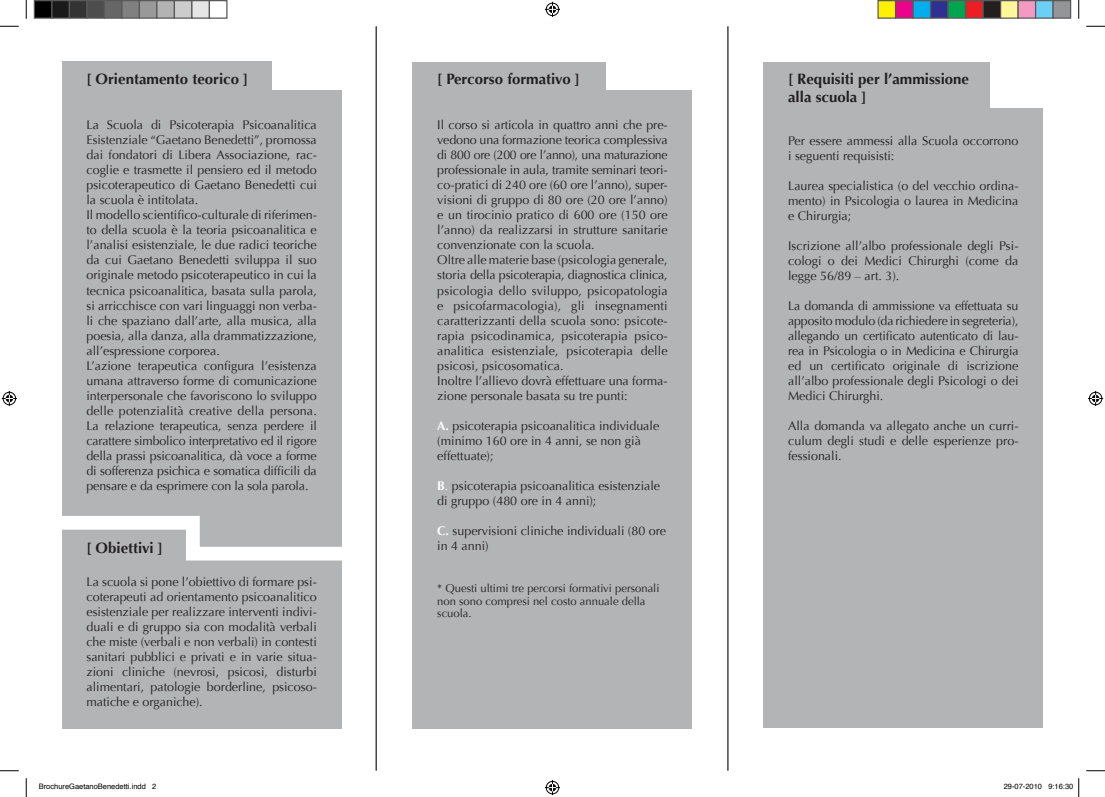
<style>
.page{position:relative;width:1105px;height:797px;background:#fff}
.page>*{position:absolute;margin:0;border:0;box-sizing:border-box;transform-origin:0 0}
.t1{font:700 15px/18px "Optima";color:#231f20}
.t2{font:12.5px/15px "Optima";color:#231f20;text-align:justify}
.t3{font:11.25px/12.5px "Optima";color:#231f20}
.t4{font:7.5px "Helvetica";color:#000}
.s1{font-weight:700;color:#fff}
.s2{color:#fff}
</style>
<div class="page">
<div style="left:62px;top:90px;width:280px;height:638px;background:#b3b4b6"></div>
<div style="left:62px;top:62px;width:209px;height:48px;background:#b3b4b6"></div>
<div style="left:412px;top:90px;width:280px;height:638px;background:#b3b4b6"></div>
<div style="left:763px;top:109px;width:280px;height:619px;background:#b3b4b6"></div>
<div style="left:412px;top:62px;width:194px;height:65px;background:#b3b4b6"></div>
<div style="left:763px;top:62px;width:227px;height:63px;background:#b3b4b6"></div>
<hr style="left:727px;top:26px;width:1px;height:744px;background:#231f20">
<hr style="left:376px;top:26px;width:1px;height:744px;background:#231f20">
<svg style="left:62px;top:516px;width:280px;height:45px"></svg>
<svg style="left:0;top:25px;width:19px;height:2px"></svg>
<svg style="left:1086px;top:25px;width:19px;height:2px"></svg>
<svg style="left:0;top:770px;width:19px;height:1px"></svg>
<svg style="left:1086px;top:770px;width:19px;height:1px"></svg>
<svg style="left:25px;top:0;width:2px;height:19px"></svg>
<svg style="left:25px;top:778px;width:2px;height:19px"></svg>
<svg style="left:1078px;top:0;width:1px;height:19px"></svg>
<svg style="left:545px;top:2px;width:15px;height:15px"></svg>
<svg style="left:545px;top:780px;width:15px;height:15px"></svg>
<svg style="left:2px;top:391px;width:15px;height:15px"></svg>
<svg style="left:1088px;top:391px;width:15px;height:15px"></svg>
<div style="left:34px;top:1px;width:18px;height:17px;background:#000"></div>
<div style="left:34px;top:0;width:18px;height:19px;border:1px solid #595959"></div>
<div style="left:52px;top:1px;width:17px;height:17px;background:#1a1a1a"></div>
<div style="left:51px;top:0;width:19px;height:19px;border:1px solid #595959"></div>
<div style="left:69px;top:1px;width:18px;height:17px;background:#333"></div>
<div style="left:69px;top:0;width:19px;height:19px;border:1px solid #595959"></div>
<div style="left:87px;top:1px;width:17px;height:17px;background:#4d4d4d"></div>
<div style="left:86px;top:0;width:19px;height:19px;border:1px solid #595959"></div>
<div style="left:104px;top:1px;width:18px;height:17px;background:#666"></div>
<div style="left:104px;top:0;width:18px;height:19px;border:1px solid #595959"></div>
<div style="left:122px;top:1px;width:17px;height:17px;background:#808080"></div>
<div style="left:121px;top:0;width:19px;height:19px;border:1px solid #595959"></div>
<div style="left:139px;top:1px;width:18px;height:17px;background:#999"></div>
<div style="left:139px;top:0;width:19px;height:19px;border:1px solid #595959"></div>
<div style="left:157px;top:1px;width:17px;height:17px;background:#b3b3b3"></div>
<div style="left:156px;top:0;width:19px;height:19px;border:1px solid #595959"></div>
<div style="left:174px;top:1px;width:18px;height:17px;background:#ccc"></div>
<div style="left:174px;top:0;width:18px;height:19px;border:1px solid #595959"></div>
<div style="left:192px;top:1px;width:17px;height:17px;background:#e6e6e6"></div>
<div style="left:191px;top:0;width:19px;height:19px;border:1px solid #595959"></div>
<div style="left:209px;top:0;width:19px;height:19px;border:1px solid #595959"></div>
<div style="left:878px;top:1px;width:17px;height:17px;background:#fff101"></div>
<div style="left:877px;top:0;width:19px;height:19px;border:1px solid #595959"></div>
<div style="left:895px;top:1px;width:18px;height:17px;background:#ed028c"></div>
<div style="left:895px;top:0;width:19px;height:19px;border:1px solid #595959"></div>
<div style="left:913px;top:1px;width:17px;height:17px;background:#00aeef"></div>
<div style="left:912px;top:0;width:19px;height:19px;border:1px solid #595959"></div>
<div style="left:930px;top:1px;width:18px;height:17px;background:#2e3092"></div>
<div style="left:930px;top:0;width:19px;height:19px;border:1px solid #595959"></div>
<div style="left:948px;top:1px;width:17px;height:17px;background:#00a54f"></div>
<div style="left:947px;top:0;width:19px;height:19px;border:1px solid #595959"></div>
<div style="left:965px;top:1px;width:18px;height:17px;background:#ee1d23"></div>
<div style="left:965px;top:0;width:19px;height:19px;border:1px solid #595959"></div>
<div style="left:983px;top:1px;width:17px;height:17px;background:#231f20"></div>
<div style="left:982px;top:0;width:19px;height:19px;border:1px solid #595959"></div>
<div style="left:1000px;top:1px;width:18px;height:17px;background:#fff79a"></div>
<div style="left:1000px;top:0;width:19px;height:19px;border:1px solid #595959"></div>
<div style="left:1018px;top:1px;width:17px;height:17px;background:#f499c2"></div>
<div style="left:1017px;top:0;width:19px;height:19px;border:1px solid #595959"></div>
<div style="left:1035px;top:1px;width:18px;height:17px;background:#6bcff6"></div>
<div style="left:1035px;top:0;width:19px;height:19px;border:1px solid #595959"></div>
<div style="left:1053px;top:1px;width:17px;height:17px;background:#939598"></div>
<div style="left:1052px;top:0;width:19px;height:19px;border:1px solid #595959"></div>
<svg style="left:1078px;top:778px;width:1px;height:19px"></svg>
<p class="t1" style="left:86px;top:70px;width:163px">[ Orientamento teorico ]</p>
<p class="t2" style="left:86px;top:118px;width:232px">La Scuola di Psicoterapia Psicoanalitica Esistenziale “Gaetano Benedetti”, promossa dai fondatori di Libera Associazione, rac&shy;coglie e trasmette il pensiero ed il metodo psicoterapeutico di Gaetano Benedetti cui la scuola è intitolata.</p>
<p class="t2" style="left:86px;top:208px;width:232px">Il modello scientifico-culturale di riferimen&shy;to della scuola è la teoria psicoanalitica e l’analisi esistenziale, le due radici teoriche da cui Gaetano Benedetti sviluppa il suo originale metodo psicoterapeutico in cui la tecnica psicoanalitica, basata sulla parola, si arricchisce con vari linguaggi non verba&shy;li che spaziano dall’arte, alla musica, alla poesia, alla danza, alla drammatizzazione, all’espressione corporea.</p>
<p class="t2" style="left:86px;top:358px;width:232px">L’azione terapeutica configura l’esistenza umana attraverso forme di comunicazione interpersonale che favoriscono lo sviluppo delle potenzialità creative della persona.<br>La relazione terapeutica, senza perdere il carattere simbolico interpretativo ed il rigore della prassi psicoanalitica, dà voce a forme di sofferenza psichica e somatica difficili da pensare e da esprimere con la sola parola.</p>
<p class="t1" style="left:86px;top:538px;width:78px">[ Obiettivi ]</p>
<p class="t2" style="left:86px;top:574px;width:232px">La scuola si pone l’obiettivo di formare psi&shy;coterapeuti ad orientamento psicoanalitico esistenziale per realizzare interventi indivi&shy;duali e di gruppo sia con modalità verbali che miste (verbali e non verbali) in contesti sanitari pubblici e privati e in varie situa&shy;zioni cliniche (nevrosi, psicosi, disturbi alimentari, patologie borderline, psicoso&shy;matiche e organiche).</p>
<p class="t1" style="left:437px;top:70px;width:144px">[ Percorso formativo ]</p>
<p class="t2" style="left:437px;top:118px;width:232px">Il corso si articola in quattro anni che pre&shy;vedono una formazione teorica complessiva di 800 ore (200 ore l’anno), una maturazione professionale in aula, tramite seminari teori&shy;co-pratici di 240 ore (60 ore l’anno), super&shy;visioni di gruppo di 80 ore (20 ore l’anno) e un tirocinio pratico di 600 ore (150 ore l’anno) da realizzarsi in strutture sanitarie convenzionate con la scuola.</p>
<p class="t2" style="left:437px;top:253px;width:232px">Oltre alle materie base (psicologia generale, storia della psicoterapia, diagnostica clinica, psicologia dello sviluppo, psicopatologia e psicofarmacologia), gli insegnamenti caratterizzanti della scuola sono: psicote&shy;rapia psicodinamica, psicoterapia psico&shy;analitica esistenziale, psicoterapia delle psicosi, psicosomatica.</p>
<p class="t2" style="left:437px;top:373px;width:232px">Inoltre l’allievo dovrà effettuare una forma&shy;zione personale basata su tre punti:</p>
<p class="t2" style="left:437px;top:418px;width:223px;text-align:left"><span class="s1">A.</span> psicoterapia psicoanalitica individuale (minimo 160 ore in 4 anni, se non già effettuate);</p>
<p class="t2" style="left:437px;top:478px;width:224px"><span class="s1">B</span><span class="s2">.</span> psicoterapia psicoanalitica esistenziale di gruppo (480 ore in 4 anni);</p>
<p class="t2" style="left:437px;top:523px;width:230px"><span class="s1">C.</span> supervisioni cliniche individuali (80 ore in 4 anni)</p>
<p class="t3" style="left:437px;top:582px;width:224px">* Questi ultimi tre percorsi formativi personali non sono compresi nel costo annuale della scuola.</p>
<p class="t1" style="left:788px;top:70px;width:182px">[ Requisiti per l’ammissione alla scuola ]</p>
<p class="t2" style="left:788px;top:133px;width:232px">Per essere ammessi alla Scuola occorrono i seguenti requisisti:</p>
<p class="t2" style="left:788px;top:178px;width:232px">Laurea specialistica (o del vecchio ordina&shy;mento) in Psicologia o laurea in Medicina e Chirurgia;</p>
<p class="t2" style="left:788px;top:238px;width:232px">Iscrizione all’albo professionale degli Psi&shy;cologi o dei Medici Chirurghi (come da legge 56/89 – art. 3).</p>
<p class="t2" style="left:788px;top:298px;width:232px">La domanda di ammissione va effettuata su apposito modulo (da richiedere in segreteria), allegando un certificato autenticato di lau&shy;rea in Psicologia o in Medicina e Chirurgia ed un certificato originale di iscrizione all’albo professionale degli Psicologi o dei Medici Chirurghi.</p>
<p class="t2" style="left:788px;top:418px;width:232px">Alla domanda va allegato anche un curri&shy;culum degli studi e delle esperienze pro&shy;fessionali.</p>
<p class="t4" style="left:39px;top:780px;width:119px">BrochureGaetanoBenedetti.indd 2</p>
<p class="t4" style="left:1004px;top:780px;width:71px">29-07-2010 9:16:30</p>
</div>
